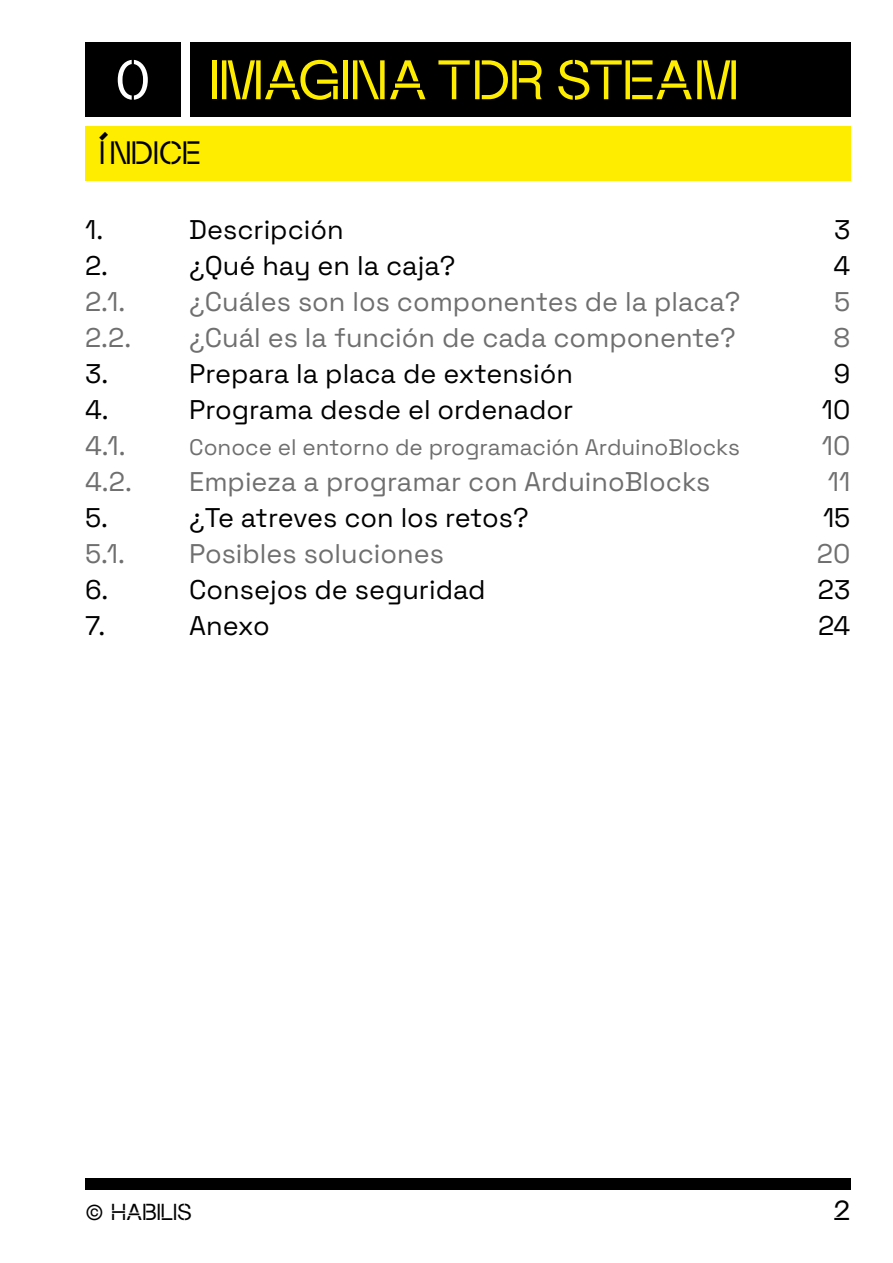
<style>
.page{position:relative;width:893px;height:1263px;background:#fff}
.page>*{position:absolute;margin:0;border:0;box-sizing:border-box;transform-origin:0 0}
.t1{font:54px "Maxeville Construct";letter-spacing:-.005em;color:#ffed00}
.t2{font:54px "Maxeville Construct";color:#fff}
.t3{font:31.5px "Maxeville Construct";color:#000}
.t4{font:27px "Space Grotesk";color:#6f6f6f}
.t5{font:27px "Space Grotesk";color:#000}
.t6{font:27px "Space Grotesk";letter-spacing:-.02em;color:#000}
.t7{font:27px "Maxeville Construct";color:#000}
.t8{font:22.5px "Space Grotesk";color:#6f6f6f}
.t9{font:22.5px "Maxeville Construct";letter-spacing:-.015em;color:#000}
.s1{font-size:30px}
</style>
<div class="page">
<div style="left:85px;top:1178px;width:765px;height:11px;background:#000"></div>
<div style="left:85px;top:43px;width:96px;height:74px;background:#000"></div>
<div style="left:85px;top:126px;width:765px;height:55px;background:#ffed00"></div>
<div style="left:190px;top:43px;width:660px;height:74px;background:#000"></div>
<h1 class="t2" style="left:115px;top:44px;width:37px">0</h1>
<p class="t3" style="left:98px;top:131px;width:105px">ÍNDICE</p>
<h1 class="t1" style="left:209px;top:44px;width:531px">IMAGINA TDR STEAM</h1>
<p class="t5" style="left:85px;top:210px;width:20px">1.</p>
<p class="t5" style="left:189px;top:210px;width:156px">Descripción</p>
<p class="t5" style="left:834px;top:210px;width:18px">3</p>
<p class="t5" style="left:85px;top:246px;width:25px">2.</p>
<p class="t5" style="left:189px;top:246px;width:268px">¿Qué hay en la caja?</p>
<p class="t5" style="left:834px;top:246px;width:18px">4</p>
<p class="t4" style="left:85px;top:282px;width:42px">2.1.</p>
<p class="t4" style="left:189px;top:282px;width:553px">¿Cuáles son los componentes de la placa?</p>
<p class="t4" style="left:834px;top:282px;width:18px">5</p>
<p class="t4" style="left:85px;top:318px;width:48px">2.2.</p>
<p class="t4" style="left:189px;top:318px;width:548px">¿Cuál es la función de cada componente?</p>
<p class="t4" style="left:834px;top:318px;width:18px">8</p>
<p class="t5" style="left:85px;top:354px;width:25px">3.</p>
<p class="t5" style="left:189px;top:354px;width:385px">Prepara la placa de extensión</p>
<p class="t5" style="left:834px;top:354px;width:18px">9</p>
<p class="t5" style="left:85px;top:390px;width:25px">4.</p>
<p class="t5" style="left:189px;top:390px;width:386px">Programa desde el ordenador</p>
<p class="t5" style="left:822px;top:390px;width:30px">10</p>
<p class="t4" style="left:85px;top:426px;width:42px">4.1.</p>
<p class="t8" style="left:189px;top:431px;width:552px">Conoce el entorno de programación ArduinoBlocks</p>
<p class="t4" style="left:822px;top:426px;width:30px">10</p>
<p class="t4" style="left:85px;top:462px;width:48px">4.2.</p>
<p class="t4" style="left:189px;top:462px;width:523px">Empieza a programar con ArduinoBlocks</p>
<p class="t4" style="left:828px;top:462px;width:24px">11</p>
<p class="t5" style="left:85px;top:498px;width:25px">5.</p>
<p class="t6" style="left:189px;top:498px;width:341px">¿Te atreves con los retos?</p>
<p class="t5" style="left:823px;top:498px;width:29px">15</p>
<p class="t4" style="left:85px;top:534px;width:42px">5.1.</p>
<p class="t4" style="left:189px;top:534px;width:256px">Posibles soluciones</p>
<p class="t4" style="left:817px;top:534px;width:35px">20</p>
<p class="t5" style="left:85px;top:570px;width:25px">6.</p>
<p class="t5" style="left:189px;top:570px;width:298px">Consejos de seguridad</p>
<p class="t5" style="left:818px;top:570px;width:34px">23</p>
<p class="t5" style="left:85px;top:606px;width:22px">7.</p>
<p class="t5" style="left:189px;top:606px;width:82px">Anexo</p>
<p class="t5" style="left:818px;top:606px;width:34px">24</p>
<p class="t9" style="left:85px;top:1196px;width:108px"><span class="s1">©</span> HABILIS</p>
<p class="t7" style="left:833px;top:1193px;width:19px">2</p>
</div>
